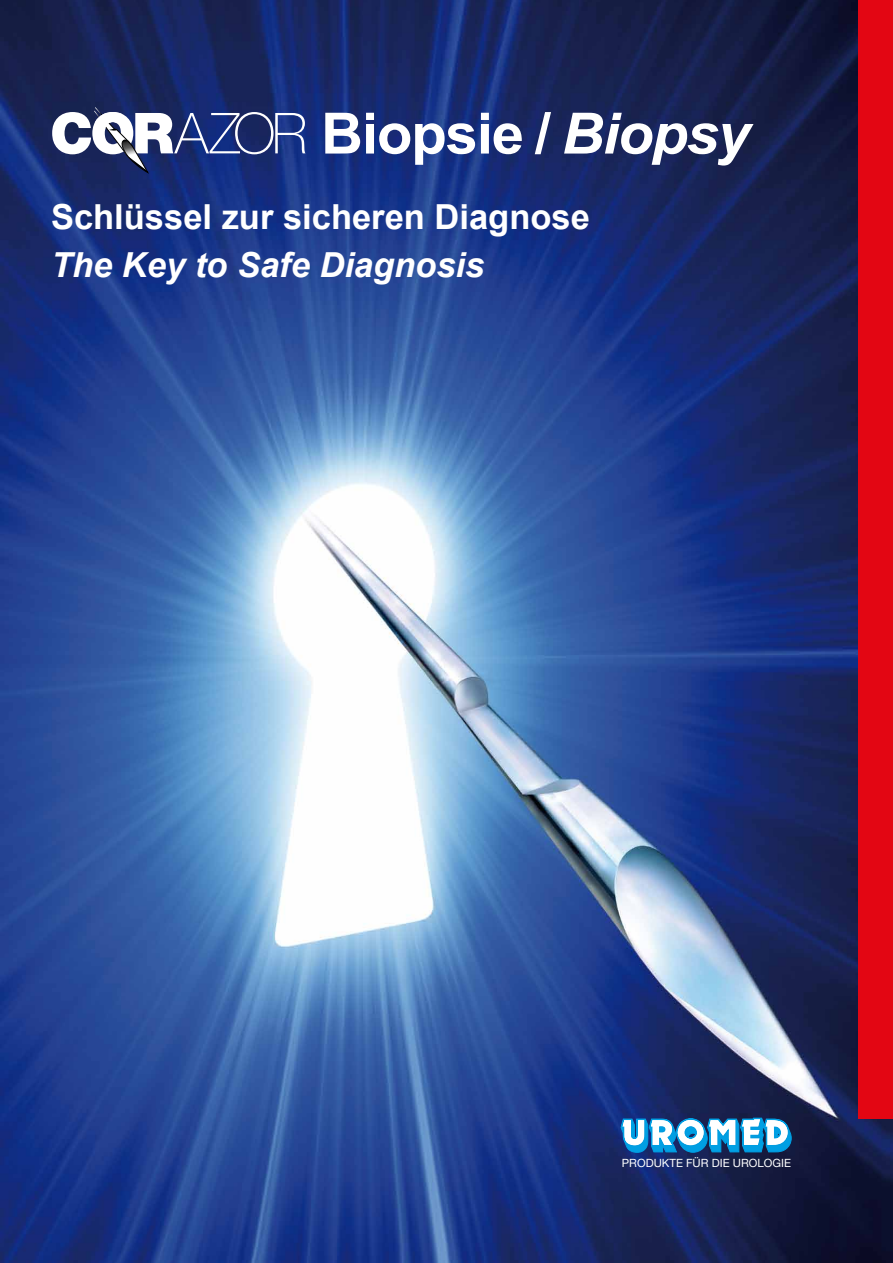
<style>
.page{position:relative;width:893px;height:1263px;background:#fff}
.page>*{position:absolute;margin:0;border:0;box-sizing:border-box;transform-origin:0 0}
.t1{font:700 57px "Arial";letter-spacing:-.02em;color:#fff}
.t2{font:700 34.5px "Arial";color:#fff}
.t3{font:italic 700 34.5px "Arial";color:#fff}
.t4{font:11.4px "Helvetica Neue";color:#fff}
.s1{font-style:italic}
</style>
<div class="page">
<img style="left:0;top:0;width:893px;height:1263px">
<div style="left:859px;top:0;width:34px;height:1118px;background:#e30613"></div>
<svg style="left:621px;top:1118px;width:170px;height:35px"></svg>
<svg style="left:52px;top:107px;width:257px;height:66px"></svg>
<h1 class="t1" style="left:321px;top:96px;width:430px">Biopsie / <span class="s1">Biopsy</span></h1>
<p class="t2" style="left:51px;top:194px;width:540px">Schlüssel zur sicheren Diagnose</p>
<p class="t3" style="left:51px;top:242px;width:435px">The Key to Safe Diagnosis</p>
<p class="t4" style="left:622px;top:1156px;width:171px">PRODUKTE FÜR DIE UROLOGIE</p>
</div>
